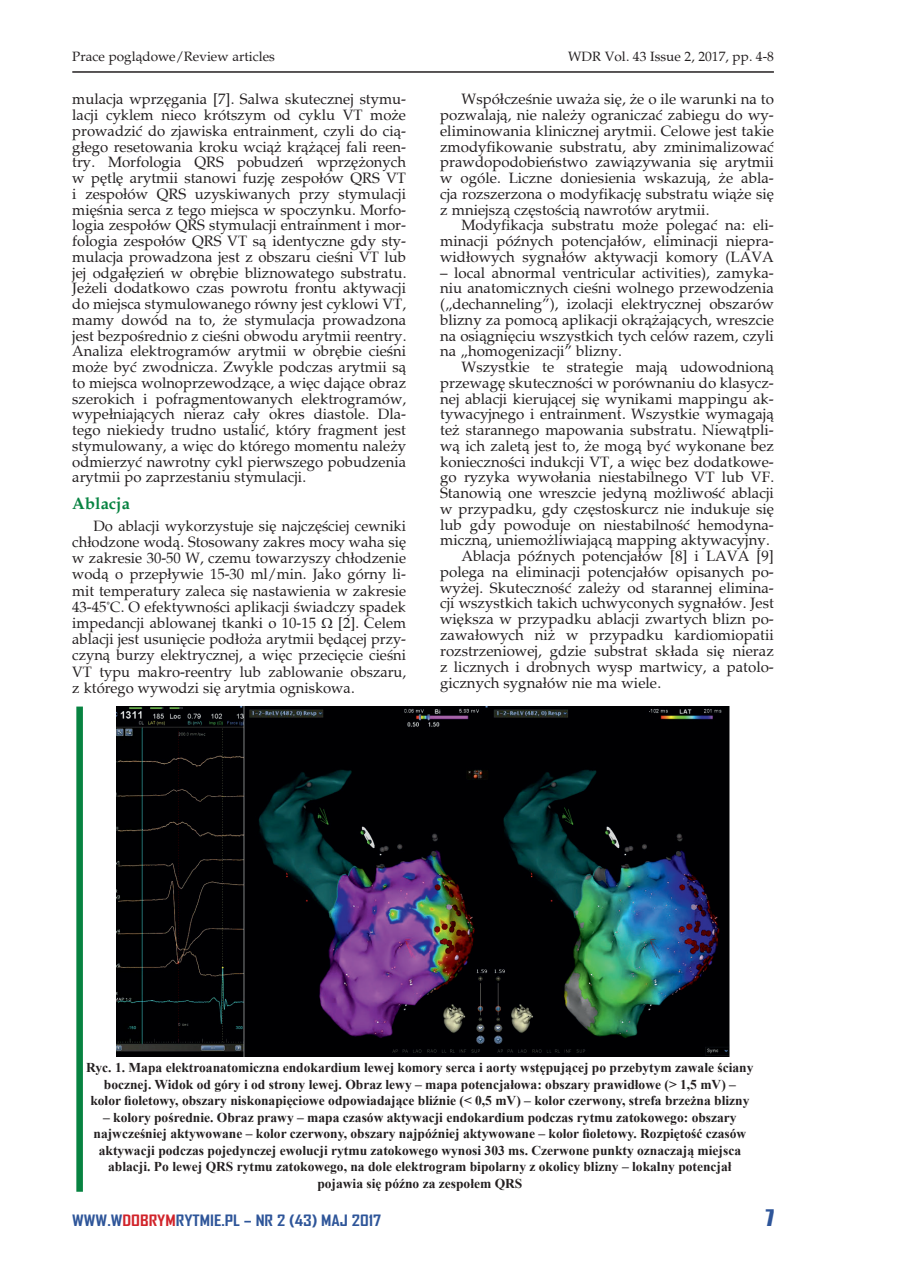
<style>
.page{position:relative;width:910px;height:1280px;background:#fff}
.page>*{position:absolute;margin:0;border:0;box-sizing:border-box;transform-origin:0 0}
.t1{font:21px "Impact";color:#2e5599}
.podtytul{font:700 16.5px "Palm Springs";color:#078341}
.body_text{font:15px/15.8px "Palm Springs";color:#231f20;text-align:justify}
.t2{font:700 15px "Agency FB";color:#2e5599;scale:1.24 1}
.podpis{font:700 13.5px/16.5px "Times New Roman";color:#231f20;text-align:center}
.pagina{font:13.5px "Palm Springs";color:#231f20}
.s1{color:#d1232a}
</style>
<div class="page">
<hr style="left:72px;top:71px;width:702px;height:2px;background:#231f20">
<img style="left:117px;top:706px;width:612px;height:351px">
<div style="left:76px;top:706px;width:7px;height:486px;background:#078341"></div>
<p class="pagina" style="left:72px;top:48px;width:204px">Prace poglądowe/Review articles</p>
<p class="pagina" style="left:568px;top:48px;width:207px">WDR Vol. 43 Issue 2, 2017, pp. 4-8</p>
<p class="body_text" style="left:72px;top:91px;width:335px">mulacja wprzęgania [7]. Salwa skutecznej stymu&shy;lacji cyklem nieco krótszym od cyklu VT może prowadzić do zjawiska entrainment, czyli do cią&shy;głego resetowania kroku wciąż krążącej fali reen&shy;try. Morfologia QRS pobudzeń wprzężonych w pętlę arytmii stanowi fuzję zespołów QRS VT i zespołów QRS uzyskiwanych przy stymulacji mięśnia serca z tego miejsca w spoczynku. Morfo&shy;logia zespołów QRS stymulacji entrainment i mor&shy;fologia zespołów QRS VT są identyczne gdy sty&shy;mulacja prowadzona jest z obszaru cieśni VT lub jej odgałęzień w obrębie bliznowatego substratu.<br>Jeżeli dodatkowo czas powrotu frontu aktywacji do miejsca stymulowanego równy jest cyklowi VT, mamy dowód na to, że stymulacja prowadzona jest bezpośrednio z cieśni obwodu arytmii reentry.<br>Analiza elektrogramów arytmii w obrębie cieśni może być zwodnicza. Zwykle podczas arytmii są to miejsca wolnoprzewodzące, a więc dające obraz szerokich i pofragmentowanych elektrogramów, wypełniających nieraz cały okres diastole. Dla&shy;tego niekiedy trudno ustalić, który fragment jest stymulowany, a więc do którego momentu należy odmierzyć nawrotny cykl pierwszego pobudzenia arytmii po zaprzestaniu stymulacji.</p>
<p class="podtytul" style="left:72px;top:493px;width:59px">Ablacja</p>
<p class="body_text" style="left:72px;top:518px;width:335px;line-height:16.2px;text-indent:21px">Do ablacji wykorzystuje się najczęściej cewniki chłodzone wodą. Stosowany zakres mocy waha się w zakresie 30-50 W, czemu towarzyszy chłodzenie wodą o przepływie 15-30 ml/min. Jako górny li&shy;mit temperatury zaleca się nastawienia w zakresie 43-45°C. O efektywności aplikacji świadczy spadek impedancji ablowanej tkanki o 10-15</p>
<p class="body_text" style="left:440px;top:91px;width:335px;text-indent:21px">Współcześnie uważa się, że o ile warunki na to pozwalają, nie należy ograniczać zabiegu do wy&shy;eliminowania klinicznej arytmii. Celowe jest takie zmodyfikowanie substratu, aby zminimalizować prawdopodobieństwo zawiązywania się arytmii w ogóle. Liczne doniesienia wskazują, że abla&shy;cja rozszerzona o modyfikację substratu wiąże się z mniejszą częstością nawrotów arytmii.</p>
<p class="body_text" style="left:440px;top:217px;width:335px;text-indent:21px">Modyfikacja substratu może polegać na: eli&shy;minacji późnych potencjałów, eliminacji niepra&shy;widłowych sygnałów aktywacji komory (LAVA</p>
<p class="body_text" style="left:440px;top:265px;width:335px">– local abnormal ventricular activities), zamyka&shy;niu anatomicznych cieśni wolnego przewodzenia („dechanneling”), izolacji elektrycznej obszarów blizny za pomocą aplikacji okrążających, wreszcie na osiągnięciu wszystkich tych celów razem, czyli na „homogenizacji” blizny.</p>
<p class="body_text" style="left:440px;top:359px;width:335px;text-indent:21px">Wszystkie te strategie mają udowodnioną przewagę skuteczności w porównaniu do klasycz&shy;nej ablacji kierującej się wynikami mappingu ak&shy;tywacyjnego i entrainment. Wszystkie wymagają też starannego mapowania substratu. Niewątpli&shy;wą ich zaletą jest to, że mogą być wykonane bez konieczności indukcji VT, a więc bez dodatkowe&shy;go ryzyka wywołania niestabilnego VT lub VF.<br>Stanowią one wreszcie jedyną możliwość ablacji w przypadku, gdy częstoskurcz nie indukuje się lub gdy powoduje on niestabilność hemodyna&shy;miczną, uniemożliwiającą mapping aktywacyjny.</p>
<p class="body_text" style="left:440px;top:548px;width:335px;text-indent:21px">Ablacja późnych potencjałów [8] i LAVA [9] polega na eliminacji potencjałów opisanych po&shy;wyżej. Skuteczność zależy od starannej elimina&shy;cji wszystkich takich uchwyconych sygnałów. Jest większa w przypadku ablacji zwartych blizn po&shy;zawałowych niż w przypadku kardiomiopatii rozstrzeniowej, gdzie substrat składa się nieraz z licznych i drobnych wysp martwicy, a patolo&shy;gicznych sygnałów nie ma wiele.</p>
<p class="body_text" style="left:72px;top:615px;width:335px;line-height:16.2px;text-indent:266px">[2]. Celem ablacji jest usunięcie podłoża arytmii będącej przy&shy;czyną burzy elektrycznej, a więc przecięcie cieśni VT typu makro-reentry lub zablowanie obszaru, z którego wywodzi się arytmia ogniskowa.</p>
<p class="podpis" style="left:86px;top:1059px;width:669px">Ryc. 1. Mapa elektroanatomiczna endokardium lewej komory serca i aorty wstępującej po przebytym zawale ściany bocznej. Widok od góry i od strony lewej. Obraz lewy – mapa potencjałowa: obszary prawidłowe (&gt; 1,5 mV) –<br>kolor fioletowy, obszary niskonapięciowe odpowiadające bliźnie (&lt; 0,5 mV) – kolor czerwony, strefa brzeżna blizny</p>
<p class="podpis" style="left:94px;top:1108px;width:654px">– kolory pośrednie. Obraz prawy – mapa czasów aktywacji endokardium podczas rytmu zatokowego: obszary najwcześniej aktywowane – kolor czerwony, obszary najpóźniej aktywowane – kolor fioletowy. Rozpiętość czasów aktywacji podczas pojedynczej ewolucji rytmu zatokowego wynosi 303 ms. Czerwone punkty oznaczają miejsca ablacji. Po lewej QRS rytmu zatokowego, na dole elektrogram bipolarny z okolicy blizny – lokalny potencjał pojawia się późno za zespołem QRS</p>
<p class="t2" style="left:72px;top:1211px;width:250px">WWW.W<span class="s1">DOBRYM</span>RYTMIE.PL – NR 2 (43) MAJ 2017</p>
<h1 class="t1" style="left:766px;top:1202px;width:10px">7</h1>
</div>
